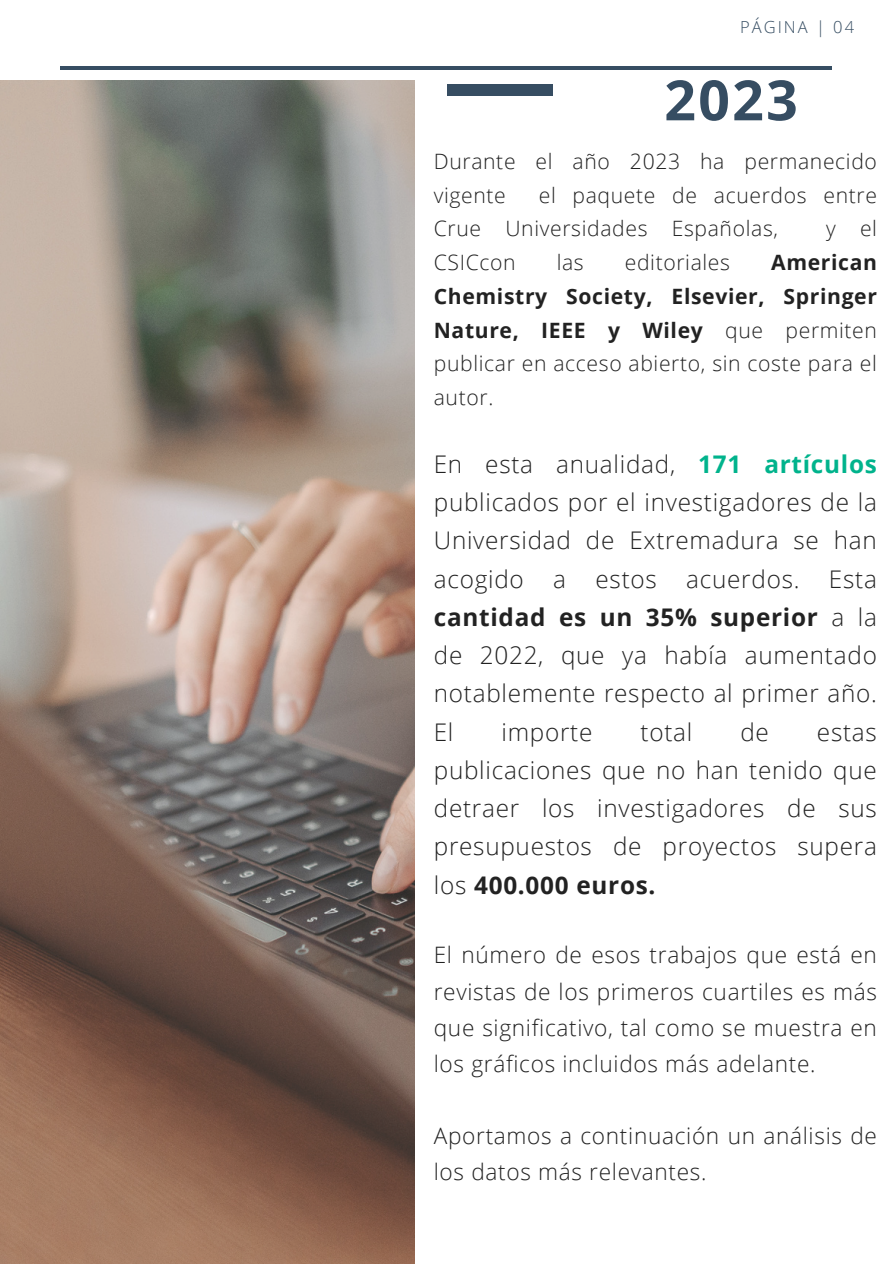
<style>
.page{position:relative;width:894px;height:1264px;background:#fff}
.page>*{position:absolute;margin:0;border:0;box-sizing:border-box;transform-origin:0 0}
.t1{font:700 55.5px "Open Sans";color:#364d62}
.t2{font:300 24.3px/38.2px "Open Sans";letter-spacing:.03em;color:#222;text-align:justify}
.t3{font:300 22.65px/36px "Open Sans";letter-spacing:.03em;color:#222;text-align:justify}
.t4{font:700 21.15px/33.8px "Open Sans";letter-spacing:.03em;color:#222;text-align:justify}
.t5{font:300 21.15px/33.8px "Open Sans";letter-spacing:.03em;color:#222}
.t6{font:300 16.5px "Open Sans";letter-spacing:.12em;color:#364d62}
.s1{font-weight:300}
.s2{font-weight:700;color:#00b38c}
.s3{font-weight:700}
</style>
<div class="page">
<hr style="left:61px;top:66px;width:770px;height:4px;background:#364d62">
<img style="left:0;top:80px;width:414px;height:1183px">
<div style="left:446px;top:85px;width:106px;height:10px;background:#364d62"></div>
<h2 class="t6" style="left:740px;top:15px;width:115px">PÁGINA | 04</h2>
<p class="t1" style="left:664px;top:61px;width:135px">2023</p>
<h1 class="t5" style="left:433px;top:144px;width:444px">Durante el año 2023 ha permanecido vigente</h1>
<h1 class="t5" style="left:433px;top:177px;width:444px;text-indent:105px">el paquete de acuerdos entre<br>Crue Universidades Españolas,</h1>
<h1 class="t5" style="left:825px;top:211px;width:52px">y el</h1>
<h1 class="t4" style="left:433px;top:245px;width:444px;text-indent:337px">American Chemistry Society, Elsevier, Springer Nature, IEEE y Wiley <span class="s1">que permiten publicar en acceso abierto, sin coste para el autor.</span></h1>
<h1 class="t5" style="left:433px;top:245px;width:83px">CSICcon</h1>
<h1 class="t5" style="left:556px;top:245px;width:29px">las</h1>
<h1 class="t5" style="left:624px;top:245px;width:107px">editoriales</h1>
<p class="t2" style="left:433px;top:444px;width:444px">En esta anualidad, <span class="s2">171 artículos </span>publicados por el investigadores de la Universidad de Extremadura se han acogido a estos acuerdos. Esta <span class="s3">cantidad es un 35% superior</span> a la de 2022, que ya había aumentado notablemente respecto al primer año.<br>El</p>
<p class="t2" style="left:501px;top:712px;width:92px">importe</p>
<p class="t2" style="left:640px;top:712px;width:53px">total</p>
<p class="t2" style="left:740px;top:712px;width:30px">de</p>
<p class="t2" style="left:433px;top:712px;width:444px;text-indent:383px">estas publicaciones que no han tenido que detraer los investigadores de sus presupuestos de proyectos supera los <span class="s3">400.000 euros.</span></p>
<p class="t3" style="left:433px;top:936px;width:444px">El número de esos trabajos que está en revistas de los primeros cuartiles es más que significativo, tal como se muestra en los gráficos incluidos más adelante.</p>
<h3 class="t3" style="left:433px;top:1116px;width:444px">Aportamos a continuación un análisis de los datos más relevantes.</h3>
</div>
